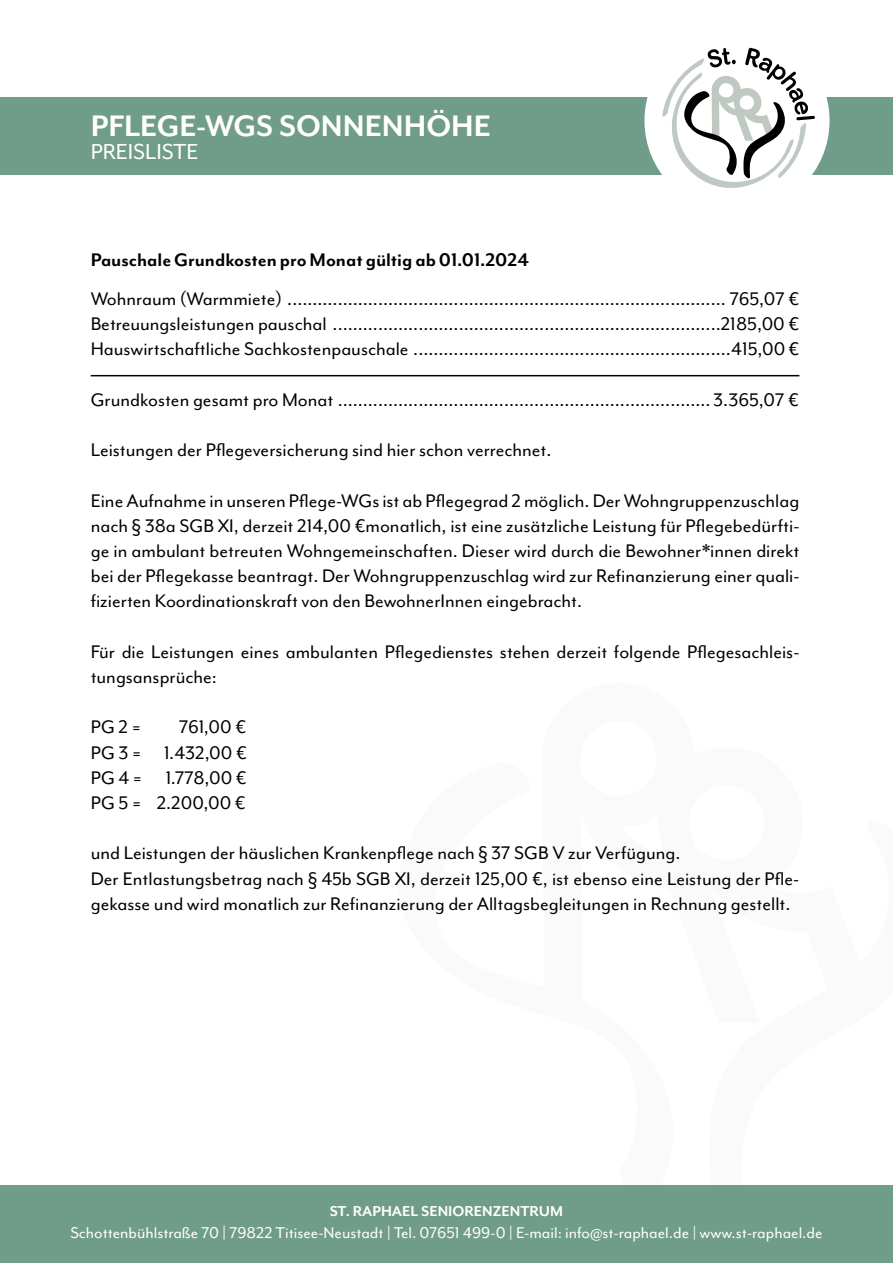
<style>
.page{position:relative;width:893px;height:1263px;background:#fff}
.page>*{position:absolute;margin:0;border:0;box-sizing:border-box;transform-origin:0 0}
.t1{font:700 34.2px "Mr Eaves Mod OT";color:#fff}
.t2{font:25.05px "Mr Eaves Mod OT";color:#fff}
.t3{font:21px/25.2px "Mr Eaves Mod OT";color:#000;text-align:justify}
.t4{font:700 21px "Mr Eaves Mod OT";color:#000}
.t5{font:18px "Mr Eaves Mod OT";color:#fff}
.t6{font:700 16.5px "Mr Eaves Mod OT";color:#fff}
</style>
<div class="page">
<div style="left:0;top:98px;width:893px;height:77px;background:#709c8a"></div>
<div style="left:644px;top:28px;width:185px;height:185px;background:#fff;border-radius:50%"></div>
<svg style="left:662px;top:48px;width:153px;height:140px"></svg>
<div style="left:0;top:1185px;width:893px;height:78px;background:#709c8a"></div>
<hr style="left:91px;top:375px;width:708px;height:1px;background:#000">
<h1 class="t1" style="left:91px;top:107px;width:402px">PFLEGE-WGS SONNENHÖHE</h1>
<p class="t2" style="left:91px;top:138px;width:109px">PREISLISTE</p>
<p class="t4" style="left:91px;top:248px;width:440px">Pauschale Grundkosten pro Monat gültig ab 01.01.2024</p>
<p class="t3" style="left:91px;top:286px;width:710px">Wohnraum (Warmmiete) ....................................................................................... 765,07 € Betreuungsleistungen pauschal .............................................................................2185,00 € Hauswirtschaftliche Sachkostenpauschale ...............................................................415,00 €</p>
<p class="t3" style="left:91px;top:387px;width:710px">Grundkosten gesamt pro Monat .......................................................................... 3.365,07 €</p>
<p class="t3" style="left:91px;top:437px;width:462px">Leistungen der Pflegeversicherung sind hier schon verrechnet.</p>
<p class="t3" style="left:91px;top:488px;width:710px">Eine Aufnahme in unseren Pflege-WGs ist ab Pflegegrad 2 möglich. Der Wohngruppenzuschlag nach § 38a SGB XI, derzeit 214,00 €monatlich, ist eine zusätzliche Leistung für Pflegebedürfti&shy;ge in ambulant betreuten Wohngemeinschaften. Dieser wird durch die Bewohner*innen direkt bei der Pflegekasse beantragt. Der Wohngruppenzuschlag wird zur Refinanzierung einer quali&shy;fizierten Koordinationskraft von den BewohnerInnen eingebracht.</p>
<p class="t3" style="left:91px;top:639px;width:710px">Für die Leistungen eines ambulanten Pflegedienstes stehen derzeit folgende Pflegesachleis&shy;tungsansprüche:</p>
<p class="t3" style="left:91px;top:714px;width:52px">PG 2 =</p>
<p class="t3" style="left:91px;top:714px;width:158px;text-indent:88px">761,00 € PG 3 = 1.432,00 € PG 4 = 1.778,00 € PG 5 = 2.200,00 €</p>
<p class="t3" style="left:91px;top:840px;width:710px;text-align:left">und Leistungen der häuslichen Krankenpflege nach § 37 SGB V zur Verfügung.<br>Der Entlastungsbetrag nach § 45b SGB XI, derzeit 125,00 €, ist ebenso eine Leistung der Pfle&shy;gekasse und wird monatlich zur Refinanzierung der Alltagsbegleitungen in Rechnung gestellt.</p>
<p class="t6" style="left:330px;top:1202px;width:235px">ST. RAPHAEL SENIORENZENTRUM</p>
<p class="t5" style="left:70px;top:1222px;width:754px">Schottenbühlstraße 70 | 79822 Titisee-Neustadt | Tel. 07651 499-0 | E-mail: info@st-raphael.de | www.st-raphael.de</p>
</div>
